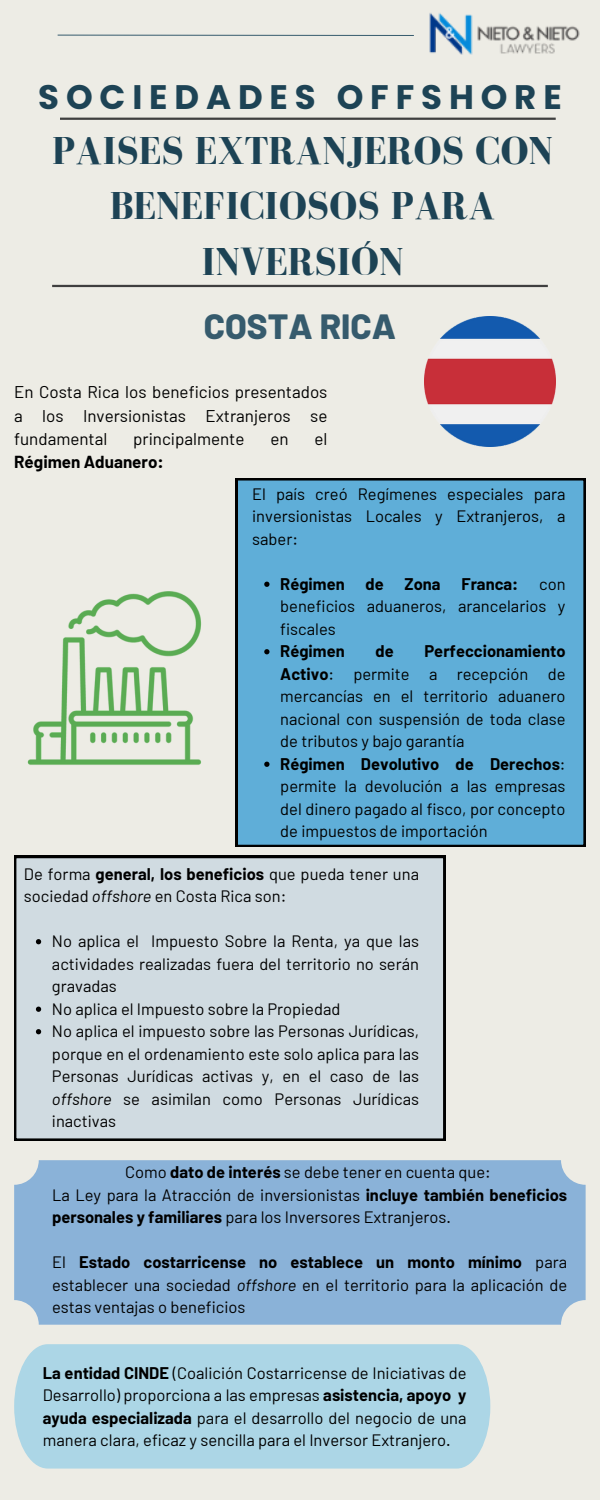
<style>
.page{position:relative;width:600px;height:1500px;background:#edece5}
.page>*{position:absolute;margin:0;border:0;box-sizing:border-box;transform-origin:0 0}
.t1{font:700 40px/55.5px "Bodoni FLF";color:#1d4355;text-align:center}
.t2{font:800 35px "Barlow";color:#365b6d}
.t3{font:700 34px "Poppins";letter-spacing:.2em;color:#1d4355}
.t4{font:17px/23.2px "Barlow";color:#000;text-align:justify}
.t5{font:700 17px "Barlow";color:#000}
.t6{font:16.5px/22.5px "Barlow";color:#000;text-align:justify}
.t7{font:700 16.5px "Barlow";color:#000}
.s1{font-weight:700}
.s2{font-style:italic}
</style>
<div class="page">
<hr style="left:52px;top:285px;width:496px;height:2px;background:#3f3f3f">
<img style="left:429px;top:13px;width:151px;height:42px">
<svg style="left:57px;top:34px;width:357px;height:2px"></svg>
<hr style="left:60px;top:118px;width:496px;height:2px;background:#3f3f3f">
<img style="left:425px;top:316px;width:130px;height:131px">
<div style="left:236px;top:478px;width:349px;height:369px;background:#5faed8"></div>
<div style="left:14px;top:856px;width:431px;height:285px;background:#d0dbe1"></div>
<div style="left:14px;top:1160px;width:572px;height:165px;background:#8ab2d8;border-radius:25px"></div>
<div style="left:14px;top:1344px;width:476px;height:125px;background:#acd6e6"></div>
<img style="left:27px;top:577px;width:213px;height:205px">
<svg style="left:264px;top:582px;width:6px;height:5px"></svg>
<svg style="left:264px;top:649px;width:6px;height:5px"></svg>
<svg style="left:264px;top:762px;width:6px;height:5px"></svg>
<svg style="left:36px;top:939px;width:5px;height:5px"></svg>
<svg style="left:36px;top:1007px;width:5px;height:5px"></svg>
<svg style="left:36px;top:1029px;width:5px;height:5px"></svg>
<p class="t3" style="left:38px;top:73px;width:525px">SOCIEDADES OFFSHORE</p>
<p class="t1" style="left:52px;top:122px;width:502px">PAISES EXTRANJEROS CON<br>BENEFICIOSOS PARA<br>INVERSIÓN</p>
<p class="t2" style="left:204px;top:304px;width:194px">COSTA RICA</p>
<p class="t4" style="left:14px;top:380px;width:315px">En Costa Rica los beneficios presentados a los Inversionistas Extranjeros se fundamental</p>
<p class="t4" style="left:133px;top:427px;width:113px">principalmente</p>
<p class="t4" style="left:270px;top:427px;width:20px">en</p>
<p class="t4" style="left:314px;top:427px;width:15px">el</p>
<p class="t5" style="left:14px;top:451px;width:151px">Régimen Aduanero:</p>
<p class="t6" style="left:252px;top:482px;width:315px">El país creó Regímenes especiales para inversionistas Locales y Extranjeros, a saber:</p>
<p class="t7" style="left:280px;top:573px;width:66px">Régimen</p>
<p class="t7" style="left:366px;top:573px;width:20px">de</p>
<p class="t7" style="left:405px;top:573px;width:38px">Zona</p>
<p class="t7" style="left:461px;top:573px;width:58px">Franca:</p>
<p class="t6" style="left:280px;top:572px;width:287px;text-indent:259px">con beneficios aduaneros, arancelarios y fiscales</p>
<p class="t7" style="left:280px;top:641px;width:66px">Régimen</p>
<p class="t7" style="left:375px;top:641px;width:20px">de</p>
<p class="t6" style="left:280px;top:640px;width:287px;text-indent:144px"><span class="s1">Perfeccionamiento Activo</span>: permite a recepción de mercancías en el territorio aduanero nacional con suspensión de toda clase de tributos y bajo garantía</p>
<p class="t6" style="left:280px;top:752px;width:287px"><span class="s1">Régimen Devolutivo de Derechos</span>: permite la devolución a las empresas del dinero pagado al fisco, por concepto de impuestos de importación</p>
<p class="t6" style="left:24px;top:862px;width:397px">De forma <span class="s1">general, los beneficios</span> que pueda tener una sociedad <span class="s2">offshore</span> en Costa Rica son:</p>
<p class="t6" style="left:52px;top:929px;width:369px">No aplica el Impuesto Sobre la Renta, ya que las actividades realizadas fuera del territorio no serán gravadas</p>
<p class="t6" style="left:52px;top:997px;width:290px">No aplica el Impuesto sobre la Propiedad</p>
<p class="t6" style="left:52px;top:1019px;width:369px">No aplica el impuesto sobre las Personas Jurídicas, porque en el ordenamiento este solo aplica para las Personas Jurídicas activas y, en el caso de las <span class="s2">offshore</span> se asimilan como Personas Jurídicas inactivas</p>
<p class="t6" style="left:125px;top:1160px;width:367px">Como <span class="s1">dato de interés</span> se debe tener en cuenta que:</p>
<p class="t6" style="left:52px;top:1183px;width:517px">La Ley para la Atracción de inversionistas <span class="s1">incluye también beneficios personales y familiares</span> para los Inversores Extranjeros.</p>
<p class="t6" style="left:52px;top:1250px;width:517px">El <span class="s1">Estado costarricense no establece un monto mínimo</span> para establecer una sociedad <span class="s2">offshore</span> en el territorio para la aplicación de estas ventajas o beneficios</p>
<p class="t6" style="left:43px;top:1361px;width:425px"><span class="s1">La entidad CINDE</span> (Coalición Costarricense de Iniciativas de Desarrollo) proporciona a las empresas <span class="s1">asistencia, apoyo y ayuda especializada</span> para el desarrollo del negocio de una manera clara, eficaz y sencilla para el Inversor Extranjero.</p>
</div>
